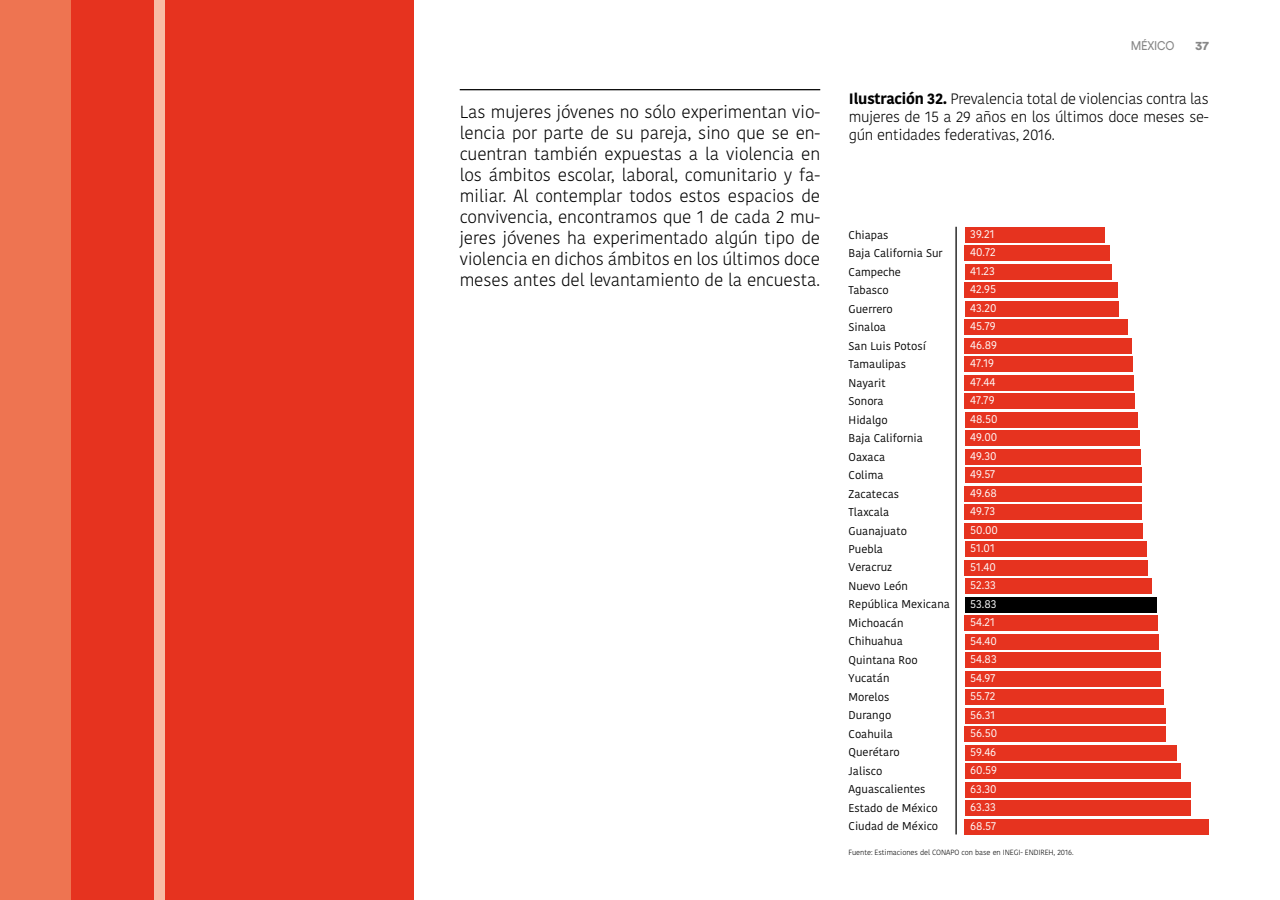
<style>
.page{position:relative;width:1280px;height:900px;background:#fff}
.page>*{position:absolute;margin:0;border:0;box-sizing:border-box;transform-origin:0 0}
.t1{font:300 17.5px/21px "Kohinoor Bangla";letter-spacing:-.01em;color:#000;text-align:justify}
.t2{font:300 15px/18px "Kohinoor Bangla";letter-spacing:-.02em;color:#000;text-align:justify}
.t3{font:12.5px "Circular Std";letter-spacing:-.015em;color:#878787;scale:.9 1}
.t4{font:900 12.5px "Circular Std";color:#878787}
.t5{font:11.25px/18.5px "Kohinoor Bangla";color:#000}
.t6{font:11.25px/18.5px "Kohinoor Bangla";color:#fff}
.t7{font:300 7.5px "Kohinoor Bangla";letter-spacing:-.01em;color:#000}
.s1{font-weight:700}
</style>
<div class="page">
<div style="left:965px;top:227px;width:140px;height:15px;background:#e6331f"></div>
<div style="left:965px;top:246px;width:145px;height:15px;background:#e6331f"></div>
<div style="left:965px;top:264px;width:147px;height:15px;background:#e6331f"></div>
<div style="left:965px;top:283px;width:153px;height:15px;background:#e6331f"></div>
<div style="left:965px;top:301px;width:154px;height:15px;background:#e6331f"></div>
<div style="left:965px;top:320px;width:163px;height:15px;background:#e6331f"></div>
<div style="left:965px;top:338px;width:167px;height:15px;background:#e6331f"></div>
<div style="left:965px;top:357px;width:168px;height:15px;background:#e6331f"></div>
<div style="left:965px;top:375px;width:169px;height:15px;background:#e6331f"></div>
<div style="left:965px;top:394px;width:170px;height:15px;background:#e6331f"></div>
<div style="left:965px;top:412px;width:173px;height:15px;background:#e6331f"></div>
<div style="left:965px;top:431px;width:174px;height:15px;background:#e6331f"></div>
<div style="left:965px;top:449px;width:175px;height:15px;background:#e6331f"></div>
<div style="left:965px;top:468px;width:176px;height:15px;background:#e6331f"></div>
<div style="left:965px;top:486px;width:177px;height:15px;background:#e6331f"></div>
<div style="left:965px;top:505px;width:177px;height:15px;background:#e6331f"></div>
<div style="left:965px;top:523px;width:178px;height:15px;background:#e6331f"></div>
<div style="left:965px;top:542px;width:182px;height:15px;background:#e6331f"></div>
<div style="left:965px;top:560px;width:183px;height:15px;background:#e6331f"></div>
<div style="left:965px;top:579px;width:186px;height:15px;background:#e6331f"></div>
<div style="left:965px;top:597px;width:192px;height:15px;background:#000"></div>
<div style="left:965px;top:616px;width:193px;height:15px;background:#e6331f"></div>
<div style="left:965px;top:634px;width:194px;height:15px;background:#e6331f"></div>
<div style="left:965px;top:653px;width:195px;height:15px;background:#e6331f"></div>
<div style="left:965px;top:671px;width:196px;height:15px;background:#e6331f"></div>
<div style="left:965px;top:690px;width:198px;height:15px;background:#e6331f"></div>
<div style="left:965px;top:708px;width:200px;height:15px;background:#e6331f"></div>
<div style="left:965px;top:727px;width:201px;height:15px;background:#e6331f"></div>
<div style="left:965px;top:745px;width:212px;height:15px;background:#e6331f"></div>
<div style="left:965px;top:764px;width:216px;height:15px;background:#e6331f"></div>
<div style="left:965px;top:782px;width:225px;height:15px;background:#e6331f"></div>
<div style="left:965px;top:801px;width:225px;height:15px;background:#e6331f"></div>
<div style="left:965px;top:819px;width:244px;height:15px;background:#e6331f"></div>
<hr style="left:460px;top:89px;width:360px;height:1px;background:#000">
<hr style="left:955px;top:227px;width:2px;height:607px;background:#000">
<div style="left:0;top:0;width:414px;height:900px;background:#e6331f"></div>
<div style="left:0;top:0;width:71px;height:900px;background:#ee7451"></div>
<div style="left:155px;top:0;width:10px;height:900px;background:#f8bda5"></div>
<p class="t1" style="left:460px;top:101px;width:362px">Las mujeres jóvenes no sólo experimentan vio&shy;lencia por parte de su pareja, sino que se en&shy;cuentran también expuestas a la violencia en los ámbitos escolar, laboral, comunitario y fa&shy;miliar. Al contemplar todos estos espacios de convivencia, encontramos que 1 de cada 2 mu&shy;jeres jóvenes ha experimentado algún tipo de violencia en dichos ámbitos en los últimos doce meses antes del levantamiento de la encuesta.</p>
<p class="t3" style="left:1131px;top:38px;width:50px">MÉXICO</p>
<p class="t4" style="left:1195px;top:38px;width:15px">37</p>
<p class="t2" style="left:849px;top:90px;width:361px"><span class="s1">Ilustración 32.</span> Prevalencia total de violencias contra las mujeres de 15 a 29 años en los últimos doce meses se&shy;gún entidades federativas, 2016.</p>
<p class="t5" style="left:849px;top:225px;width:103px">Chiapas<br>Baja California Sur<br>Campeche<br>Tabasco<br>Guerrero<br>Sinaloa<br>San Luis Potosí<br>Tamaulipas<br>Nayarit<br>Sonora<br>Hidalgo<br>Baja California<br>Oaxaca<br>Colima<br>Zacatecas<br>Tlaxcala<br>Guanajuato<br>Puebla<br>Veracruz<br>Nuevo León<br>República Mexicana<br>Michoacán<br>Chihuahua<br>Quintana Roo<br>Yucatán<br>Morelos<br>Durango<br>Coahuila<br>Querétaro<br>Jalisco<br>Aguascalientes<br>Estado de México<br>Ciudad de México</p>
<p class="t6" style="left:970px;top:224px;width:29px">39.21<br>40.72<br>41.23<br>42.95<br>43.20<br>45.79<br>46.89<br>47.19<br>47.44<br>47.79<br>48.50<br>49.00<br>49.30<br>49.57<br>49.68<br>49.73<br>50.00<br>51.01<br>51.40<br>52.33<br>53.83<br>54.21<br>54.40<br>54.83<br>54.97<br>55.72<br>56.31<br>56.50<br>59.46<br>60.59<br>63.30<br>63.33<br>68.57</p>
<p class="t7" style="left:849px;top:847px;width:226px">Fuente: Estimaciones del CONAPO con base en INEGI- ENDIREH, 2016.</p>
</div>
